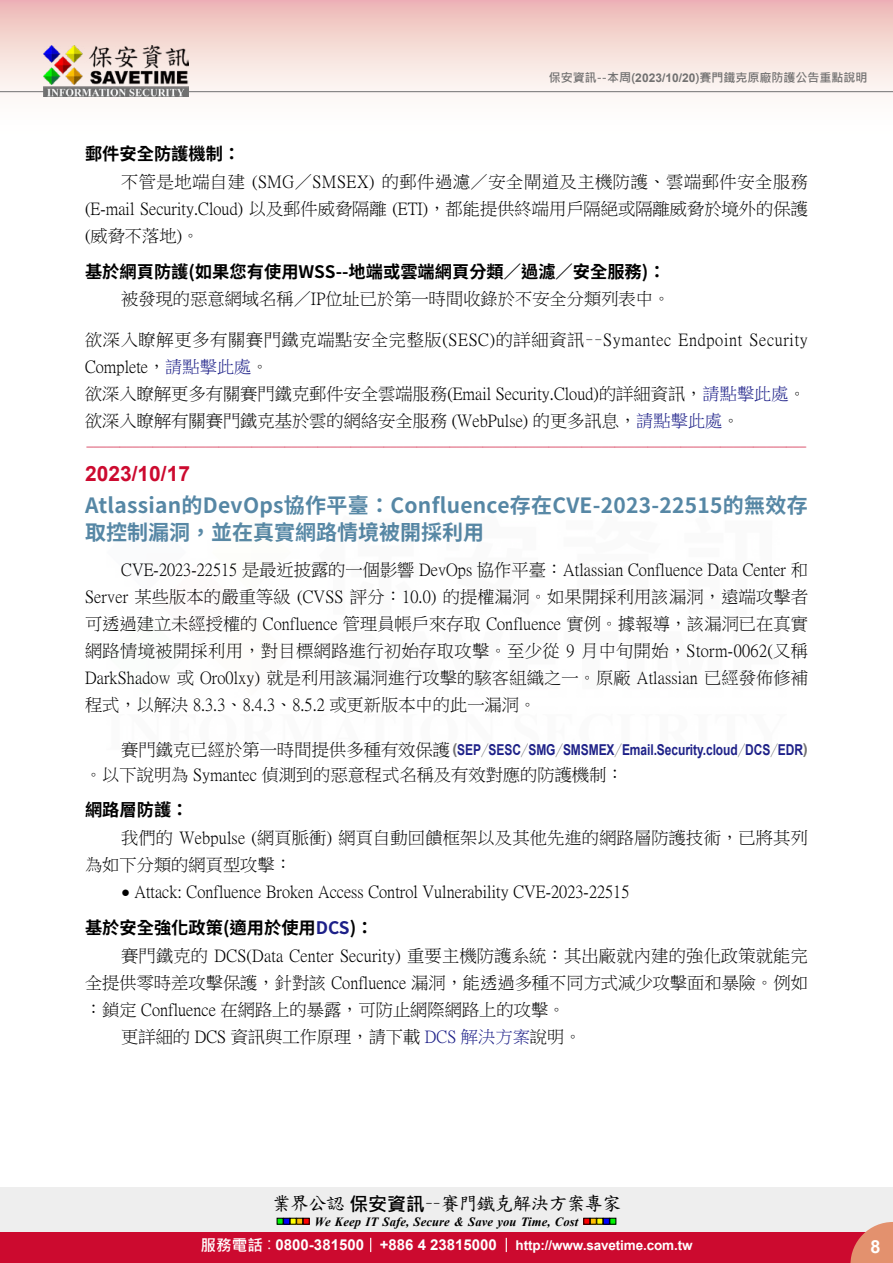
<style>
.page{position:relative;width:893px;height:1263px;background:#fff}
.page>*{position:absolute;margin:0;border:0;box-sizing:border-box;transform-origin:0 0}
.t1{font:700 21px/27px "Source Han Sans TW";letter-spacing:.015em;color:#5687a5}
.t2{font:700 21px "Arial";color:#cc0a2f}
.t3{font:18.9px "DF Kai Shu SB Estd BF";letter-spacing:-.05em;color:#000}
.t4{font:700 18px "Arial";color:#fff}
.t5{font:17.25px/27px "P Ming Li U";color:#000;text-align:justify}
.t6{font:700 17.25px "Source Han Sans TW";color:#000}
.t7{font:16.5px "DF Kai Shu SB Estd BF";color:#cc0a2f}
.t8{font:700 15px "Arial";letter-spacing:-.005em;color:#1d2088;scale:.8 1}
.t9{font:700 13.5px "Arial";letter-spacing:-.01em;color:#fff}
.t10{font:italic 700 12.6px "Times New Roman";letter-spacing:.005em;color:#000}
.t11{font:700 12px "Microsoft Jheng Hei";color:#727171}
.s1{font-family:"Arial"}
.s2{color:#1d2088}
.s3{font-family:"P Ming Li U";font-weight:400;font-size:17.25px;color:#000}
.s4{color:#727171}
.s5{font-family:"Source Han Sans TW";font-weight:800;color:#727171}
.s6{font-family:"Arial";font-size:15px}
.s7{font-family:"Microsoft Jheng Hei";font-weight:700}
.s8{font-family:"Microsoft Jheng Hei";font-size:15.6px}
.s9{font-family:"Microsoft Jheng Hei";font-weight:400;font-size:15.6px}
.s10{font-size:15px}
</style>
<div class="page">
<div style="left:0;top:1187px;width:893px;height:49px;background:#eee"></div>
<svg style="left:277px;top:1218px;width:32px;height:6px"></svg>
<svg style="left:584px;top:1218px;width:32px;height:6px"></svg>
<div style="left:0;top:1232px;width:893px;height:31px;background:#cc0a2f"></div>
<svg style="left:850px;top:1222px;width:43px;height:41px"></svg>
<svg style="left:370px;top:1238px;width:1px;height:14px"></svg>
<svg style="left:506px;top:1238px;width:1px;height:14px"></svg>
<div style="left:0;top:0;width:893px;height:141px;background:linear-gradient(to bottom,#efc0bb,#fff)"></div>
<hr style="left:0;top:91px;width:893px;height:1px;background:#727171">
<img style="left:44px;top:46px;width:145px;height:51px">
<p class="t11" style="left:549px;top:70px;width:320px">保安資訊--本周(<span class="s1">2023/10/20</span>)賽門鐵克原廠防護公告重點說明</p>
<p class="t6" style="left:85px;top:144px;width:157px">郵件安全防護機制：</p>
<p class="t5" style="left:85px;top:168px;width:724px;text-indent:36px">不管是地端自建 (SMG／SMSEX) 的郵件過濾／安全閘道及主機防護、雲端郵件安全服務(E-mail Security.Cloud) 以及郵件威脅隔離 (ETI)，都能提供終端用戶隔絕或隔離威脅於境外的保護(威脅不落地)。</p>
<p class="t6" style="left:85px;top:261px;width:582px">基於網頁防護(如果您有使用WSS--地端或雲端網頁分類／過濾／安全服務)：</p>
<p class="t5" style="left:121px;top:286px;width:551px">被發現的惡意網域名稱／IP位址已於第一時間收錄於不安全分類列表中。</p>
<p class="t5" style="left:85px;top:326px;width:724px;text-align:left">欲深入瞭解更多有關賽門鐵克端點安全完整版(SESC)的詳細資訊－－Symantec Endpoint Security Complete，<span class="s2">請點擊此處</span>。<br>欲深入瞭解更多有關賽門鐵克郵件安全雲端服務(Email Security.Cloud)的詳細資訊，<span class="s2">請點擊此處</span>。欲深入瞭解有關賽門鐵克基於雲的網絡安全服務 (WebPulse) 的更多訊息，<span class="s2">請點擊此處</span>。</p>
<p class="t7" style="left:86px;top:438px;width:723px">-------------------------------------------------------------------------------------------------------------</p>
<p class="t2" style="left:85px;top:459px;width:107px">2023/10/17</p>
<p class="t1" style="left:85px;top:492px;width:724px">Atlassian的DevOps協作平臺：Confluence存在CVE-2023-22515的無效存取控制漏洞，並在真實網路情境被開採利用</p>
<p class="t5" style="left:85px;top:556px;width:725px;text-indent:36px">CVE-2023-22515 是最近披露的一個影響 DevOps 協作平臺：Atlassian Confluence Data Center 和Server 某些版本的嚴重等級 (CVSS 評分：10.0) 的提權漏洞。如果開採利用該漏洞，遠端攻擊者可透過建立未經授權的 Confluence 管理員帳戶來存取 Confluence 實例。據報導，該漏洞已在真實網路情境被開採利用，對目標網路進行初始存取攻擊。至少從 9 月中旬開始，Storm-0062(又稱DarkShadow 或 Oro0lxy) 就是利用該漏洞進行攻擊的駭客組織之一。原廠 Atlassian 已經發佈修補程式，以解決 8.3.3、8.4.3、8.5.2 或更新版本中的此一漏洞。</p>
<p class="t8" style="left:121px;top:739px;width:860px"><span class="s3">賽門鐵克已經於第一時間提供多種有效保護</span><span class="s4">(</span>SEP<span class="s5">／</span>SESC<span class="s5">／</span>SMG<span class="s5">／</span>SMSMEX<span class="s5">／</span>Email.Security.cloud<span class="s5">／</span>DCS<span class="s5">／</span>EDR<span class="s4">)</span></p>
<p class="t5" style="left:85px;top:762px;width:540px">。以下說明為 Symantec 偵測到的惡意程式名稱及有效對應的防護機制：</p>
<p class="t6" style="left:85px;top:800px;width:105px">網路層防護：</p>
<p class="t5" style="left:85px;top:824px;width:724px;text-indent:36px">我們的 Webpulse (網頁脈衝) 網頁自動回饋框架以及其他先進的網路層防護技術，已將其列為如下分類的網頁型攻擊：</p>
<p class="t5" style="left:121px;top:878px;width:510px"><span class="s6">●</span> Attack: Confluence Broken Access Control Vulnerability CVE-2023-22515</p>
<p class="t6" style="left:85px;top:917px;width:290px">基於安全強化政策(適用於使用<span class="s2">DCS</span>)：</p>
<p class="t5" style="left:121px;top:942px;width:688px">賽門鐵克的 DCS(Data Center Security) 重要主機防護系統：其出廠就內建的強化政策就能完</p>
<p class="t5" style="left:85px;top:969px;width:724px">全提供零時差攻擊保護，針對該 Confluence 漏洞，能透過多種不同方式減少攻擊面和暴險。例如</p>
<p class="t5" style="left:85px;top:996px;width:482px">：鎖定 Confluence 在網路上的暴露，可防止網際網路上的攻擊。</p>
<p class="t5" style="left:121px;top:1023px;width:462px">更詳細的 DCS 資訊與工作原理，請下載 <span class="s2">DCS 解決方案</span>說明。</p>
<p class="t3" style="left:272px;top:1194px;width:351px">業界公認<span class="s7">保安資訊</span>－－賽門鐵克解決方案專家</p>
<p class="t10" style="left:315px;top:1212px;width:265px">We Keep IT Safe, Secure &amp; Save you Time, Cost</p>
<p class="t9" style="left:200px;top:1235px;width:494px"><span class="s8">服務電話</span><span class="s9">：</span><span class="s10">0800-381500 +886 4 23815000</span> http://www.savetime.com.tw</p>
<p class="t4" style="left:870px;top:1234px;width:12px">8</p>
</div>
